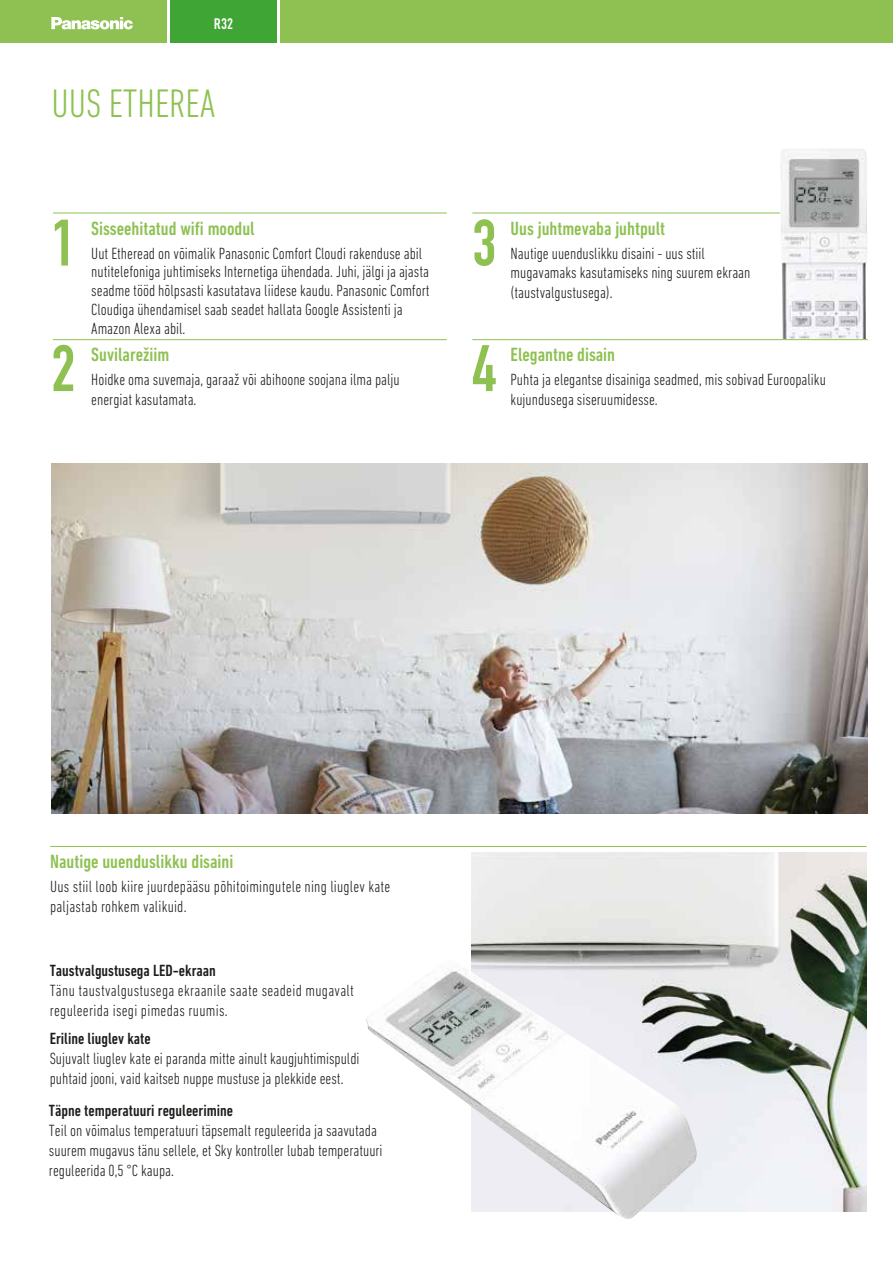
<style>
.page{position:relative;width:893px;height:1263px;background:#fff}
.page>*{position:absolute;margin:0;border:0;box-sizing:border-box;transform-origin:0 0}
.t1{font:700 64.5px/125.4px "DIN Condensed";color:#8ec152}
.t2{font:300 condensed 40.5px "DIN Next LT Pro";color:#8ec152}
.t3{font:500 condensed 19.5px "DIN Next LT Pro";color:#8ec152}
.t4{font:300 condensed 16.5px/19.8px "DIN Next LT Pro";color:#1d1d1b}
.t5{font:500 condensed 16.5px "DIN Next LT Pro";color:#1d1d1b}
.t6{font:700 condensed 15px "DIN Pro";color:#fff}
</style>
<div class="page">
<img style="left:471px;top:852px;width:395px;height:359px">
<img style="left:366px;top:959px;width:331px;height:260px">
<hr style="left:50px;top:846px;width:816px;height:1px;background:#8ec152">
<div style="left:0;top:0;width:166px;height:43px;background:#8ec152"></div>
<svg style="left:51px;top:17px;width:82px;height:13px"></svg>
<div style="left:281px;top:0;width:612px;height:43px;background:#8ec152"></div>
<div style="left:170px;top:0;width:107px;height:43px;background:#3fa535"></div>
<hr style="left:53px;top:213px;width:394px;height:1px;background:#8ec152">
<hr style="left:53px;top:339px;width:394px;height:1px;background:#8ec152">
<hr style="left:472px;top:213px;width:308px;height:1px;background:#8ec152">
<hr style="left:472px;top:339px;width:396px;height:1px;background:#8ec152">
<img style="left:780px;top:149px;width:87px;height:190px">
<img style="left:51px;top:464px;width:817px;height:349px">
<p class="t6" style="left:214px;top:12px;width:21px">R32</p>
<h2 class="t2" style="left:51px;top:80px;width:166px">UUS ETHEREA</h2>
<h1 class="t1" style="left:51px;top:181px;width:25px">1<br>2</h1>
<h1 class="t1" style="left:472px;top:181px;width:25px">3<br>4</h1>
<p class="t3" style="left:91px;top:217px;width:165px">Sisseehitatud wifi moodul</p>
<p class="t4" style="left:91px;top:244px;width:340px;line-height:18.8px">Uut Etheread on võimalik Panasonic Comfort Cloudi rakenduse abil nutitelefoniga juhtimiseks Internetiga ühendada. Juhi, jälgi ja ajasta seadme tööd hõlpsasti kasutatava liidese kaudu. Panasonic Comfort Cloudiga ühendamisel saab seadet hallata Google Assistenti ja Amazon Alexa abil.</p>
<p class="t3" style="left:91px;top:344px;width:80px">Suvilarežiim</p>
<p class="t4" style="left:91px;top:370px;width:310px">Hoidke oma suvemaja, garaaž või abihoone soojana ilma palju energiat kasutamata.</p>
<p class="t3" style="left:511px;top:217px;width:156px">Uus juhtmevaba juhtpult</p>
<p class="t4" style="left:511px;top:243px;width:241px">Nautige uuenduslikku disaini - uus stiil mugavamaks kasutamiseks ning suurem ekraan (taustvalgustusega).</p>
<p class="t3" style="left:511px;top:344px;width:106px">Elegantne disain</p>
<p class="t4" style="left:511px;top:370px;width:317px">Puhta ja elegantse disainiga seadmed, mis sobivad Euroopaliku kujundusega siseruumidesse.</p>
<p class="t3" style="left:50px;top:850px;width:185px">Nautige uuenduslikku disaini</p>
<p class="t4" style="left:50px;top:877px;width:342px">Uus stiil loob kiire juurdepääsu põhitoimingutele ning liuglev kate paljastab rohkem valikuid.</p>
<p class="t5" style="left:50px;top:961px;width:168px">Taustvalgustusega LED-ekraan</p>
<p class="t4" style="left:50px;top:980px;width:306px">Tänu taustvalgustusega ekraanile saate seadeid mugavalt reguleerida isegi pimedas ruumis.</p>
<p class="t5" style="left:50px;top:1029px;width:102px">Eriline liuglev kate</p>
<p class="t4" style="left:50px;top:1048px;width:311px">Sujuvalt liuglev kate ei paranda mitte ainult kaugjuhtimispuldi puhtaid jooni, vaid kaitseb nuppe mustuse ja plekkide eest.</p>
<p class="t5" style="left:49px;top:1101px;width:186px">Täpne temperatuuri reguleerimine</p>
<p class="t4" style="left:49px;top:1120px;width:335px">Teil on võimalus temperatuuri täpsemalt reguleerida ja saavutada suurem mugavus tänu sellele, et Sky kontroller lubab temperatuuri reguleerida 0,5 °C kaupa.</p>
</div>
